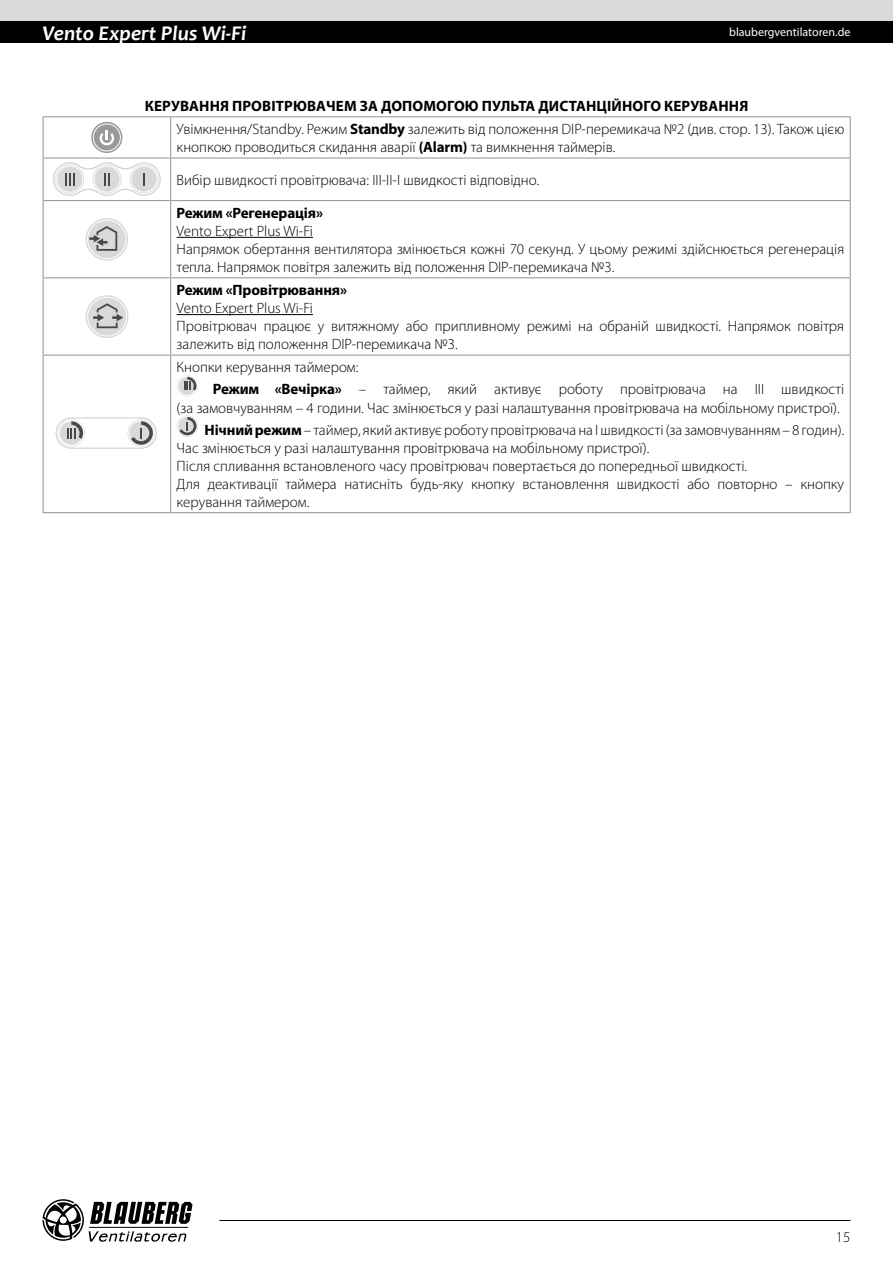
<style>
.page{position:relative;width:893px;height:1263px;background:#fff}
.page>*{position:absolute;margin:0;border:0;box-sizing:border-box;transform-origin:0 0}
.t1{font:italic 700 21px "Candara";color:#fff}
.t2{font:300 15px/18px "Myriad Pro";color:#000}
.t3{font:700 15px "Myriad Pro";letter-spacing:-.01em;color:#000}
.t4{font:12px "Myriad Pro";color:#fff}
.s1{font-weight:700}
</style>
<div class="page">
<div style="left:0;top:0;width:893px;height:21px;background:#dadada"></div>
<div style="left:0;top:21px;width:893px;height:22px;background:#000"></div>
<svg style="left:43px;top:1199px;width:149px;height:43px"></svg>
<hr style="left:219px;top:1220px;width:631px;height:1px;background:#000">
<hr style="left:43px;top:116px;width:128px;height:1px;background:#9d9d9c">
<hr style="left:43px;top:117px;width:1px;height:40px;background:#9d9d9c">
<hr style="left:171px;top:116px;width:680px;height:1px;background:#9d9d9c">
<hr style="left:170px;top:117px;width:1px;height:40px;background:#9d9d9c">
<hr style="left:850px;top:117px;width:1px;height:40px;background:#9d9d9c">
<hr style="left:43px;top:157px;width:128px;height:2px;background:#9d9d9c">
<hr style="left:43px;top:159px;width:1px;height:41px;background:#9d9d9c">
<hr style="left:171px;top:157px;width:680px;height:2px;background:#9d9d9c">
<hr style="left:170px;top:159px;width:1px;height:41px;background:#9d9d9c">
<hr style="left:850px;top:159px;width:1px;height:41px;background:#9d9d9c">
<hr style="left:43px;top:200px;width:128px;height:1px;background:#9d9d9c">
<hr style="left:43px;top:201px;width:1px;height:76px;background:#9d9d9c">
<hr style="left:171px;top:200px;width:680px;height:1px;background:#9d9d9c">
<hr style="left:170px;top:201px;width:1px;height:76px;background:#9d9d9c">
<hr style="left:850px;top:201px;width:1px;height:76px;background:#9d9d9c">
<hr style="left:43px;top:277px;width:128px;height:1px;background:#9d9d9c">
<hr style="left:43px;top:278px;width:1px;height:77px;background:#9d9d9c">
<hr style="left:171px;top:277px;width:680px;height:1px;background:#9d9d9c">
<hr style="left:170px;top:278px;width:1px;height:77px;background:#9d9d9c">
<hr style="left:850px;top:278px;width:1px;height:77px;background:#9d9d9c">
<hr style="left:43px;top:355px;width:128px;height:1px;background:#9d9d9c">
<hr style="left:43px;top:356px;width:1px;height:156px;background:#9d9d9c">
<hr style="left:171px;top:355px;width:680px;height:1px;background:#9d9d9c">
<hr style="left:170px;top:356px;width:1px;height:156px;background:#9d9d9c">
<hr style="left:850px;top:356px;width:1px;height:156px;background:#9d9d9c">
<hr style="left:43px;top:512px;width:128px;height:1px;background:#9d9d9c">
<hr style="left:171px;top:512px;width:680px;height:1px;background:#9d9d9c">
<svg style="left:91px;top:122px;width:31px;height:31px"></svg>
<div style="left:93px;top:124px;width:27px;height:27px;background:#999998;border-radius:50%"></div>
<div style="left:93px;top:124px;width:28px;height:27px;border:1px solid #fefefe;border-radius:50%"></div>
<svg style="left:100px;top:131px;width:14px;height:14px"></svg>
<svg style="left:53px;top:162px;width:108px;height:34px"></svg>
<svg style="left:86px;top:218px;width:42px;height:42px"></svg>
<div style="left:87px;top:219px;width:40px;height:40px;border:1px solid #fff;border-radius:50%"></div>
<svg style="left:89px;top:226px;width:28px;height:25px"></svg>
<hr style="left:177px;top:237px;width:136px;height:1px;background:#000">
<svg style="left:86px;top:295px;width:42px;height:43px"></svg>
<div style="left:87px;top:297px;width:40px;height:40px;border:1px solid #fff;border-radius:50%"></div>
<svg style="left:93px;top:303px;width:30px;height:25px"></svg>
<hr style="left:177px;top:314px;width:136px;height:1px;background:#000">
<svg style="left:56px;top:417px;width:101px;height:32px"></svg>
<svg style="left:177px;top:375px;width:21px;height:22px"></svg>
<div style="left:177px;top:376px;width:20px;height:20px;border:1px solid #fff;border-radius:50%"></div>
<svg style="left:184px;top:377px;width:12px;height:13px"></svg>
<svg style="left:177px;top:415px;width:21px;height:22px"></svg>
<div style="left:177px;top:416px;width:20px;height:20px;border:1px solid #fff;border-radius:50%"></div>
<svg style="left:179px;top:417px;width:18px;height:18px"></svg>
<h1 class="t1" style="left:43px;top:20px;width:205px">Vento Expert Plus Wi-Fi</h1>
<p class="t4" style="left:729px;top:25px;width:123px">blaubergventilatoren.de</p>
<p class="t2" style="left:177px;top:94px;width:669px;line-height:23.2px;text-indent:-32px"><span class="s1">КЕРУВАННЯ ПРОВІТРЮВАЧЕМ ЗА ДОПОМОГОЮ ПУЛЬТА ДИСТАНЦІЙНОГО КЕРУВАННЯ<br></span>Увімкнення/Standby. Режим <span class="s1">Standby</span> залежить від положення DIP-перемикача №2 (див. стор. 13). Також цією</p>
<p class="t2" style="left:177px;top:131px;width:440px;line-height:32.8px">кнопкою проводиться скидання аварії <span class="s1">(Alarm)</span> та вимкнення таймерів.<br>Вибір швидкості провітрювача: III-II-I швидкості відповідно.</p>
<p class="t3" style="left:177px;top:203px;width:148px">Режим «Регенерація»</p>
<p class="t2" style="left:177px;top:222px;width:669px">Vento Expert Plus Wi-Fi<br>Напрямок обертання вентилятора змінюється кожні 70 секунд. У цьому режимі здійснюється регенерація тепла. Напрямок повітря залежить від положення DIP-перемикача №3.</p>
<p class="t3" style="left:177px;top:280px;width:172px">Режим «Провітрювання»</p>
<p class="t2" style="left:177px;top:299px;width:669px">Vento Expert Plus Wi-Fi<br>Провітрювач працює у витяжному або припливному режимі на обраній швидкості. Напрямок повітря залежить від положення DIP-перемикача №3.</p>
<p class="t2" style="left:213px;top:356px;width:633px;line-height:22.2px;text-indent:-36px">Кнопки керування таймером:<br><span class="s1">Режим «Вечірка»</span> – таймер, який активує роботу провітрювача на III швидкості</p>
<p class="t2" style="left:205px;top:397px;width:641px;line-height:22.2px;text-indent:-28px">(за замовчуванням – 4 години. Час змінюється у разі налаштування провітрювача на мобільному пристрої).<br><span class="s1">Нічний режим</span> – таймер, який активує роботу провітрювача на I швидкості (за замовчуванням– 8 годин).</p>
<p class="t2" style="left:177px;top:439px;width:669px">Час змінюється у разі налаштування провітрювача на мобільному пристрої).<br>Після спливання встановленого часу провітрювач повертається до попередньої швидкості.<br>Для деактивації таймера натисніть будь-яку кнопку встановлення швидкості або повторно – кнопку керування таймером.</p>
<p class="t2" style="left:836px;top:1228px;width:16px">15</p>
</div>
